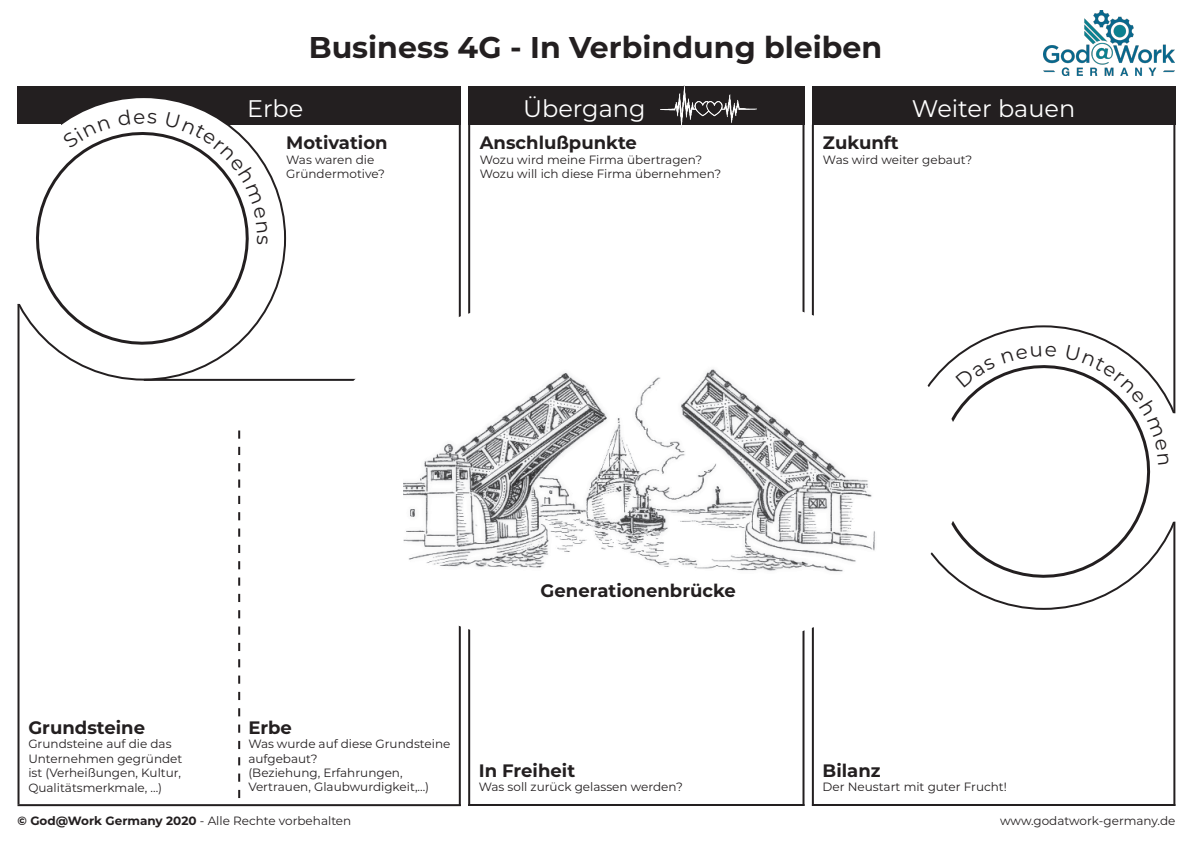
<style>
.page{position:relative;width:1191px;height:842px;background:#fff}
.page>*{position:absolute;margin:0;border:0;box-sizing:border-box;transform-origin:0 0}
.t1{font:700 30px "Montserrat";color:#231f20}
.t2{font:24px "Montserrat";color:#fff}
.t3{font:700 18px "Montserrat";color:#231f20}
.t4{font:12px/14.4px "Montserrat";color:#231f20}
.s1{font-weight:700}
</style>
<div class="page">
<div style="left:18px;top:86px;width:443px;height:39px;background:#231f20"></div>
<div style="left:812px;top:86px;width:363px;height:39px;background:#231f20"></div>
<div style="left:3px;top:97px;width:282px;height:283px;background:#fff;border-radius:50%"></div>
<svg style="left:23px;top:124px;width:239px;height:234px"></svg>
<hr style="left:18px;top:304px;width:2px;height:500px;background:#231f20">
<hr style="left:18px;top:804px;width:443px;height:2px;background:#231f20">
<hr style="left:144px;top:379px;width:317px;height:2px;background:#231f20">
<hr style="left:812px;top:804px;width:363px;height:2px;background:#231f20">
<svg style="left:927px;top:353px;width:235px;height:237px"></svg>
<hr style="left:1173px;top:123px;width:2px;height:290px;background:#231f20">
<hr style="left:1173px;top:522px;width:2px;height:284px;background:#231f20">
<div style="left:468px;top:86px;width:336px;height:39px;background:#231f20"></div>
<hr style="left:468px;top:804px;width:336px;height:2px;background:#231f20">
<svg style="left:238px;top:430px;width:2px;height:368px"></svg>
<hr style="left:802px;top:125px;width:2px;height:681px;background:#231f20">
<hr style="left:812px;top:125px;width:2px;height:681px;background:#231f20">
<hr style="left:459px;top:125px;width:2px;height:681px;background:#231f20">
<hr style="left:468px;top:125px;width:2px;height:681px;background:#231f20">
<div style="left:312px;top:287px;width:652px;height:369px;background:#fff;border-radius:50%"></div>
<img style="left:404px;top:369px;width:471px;height:203px">
<img style="left:660px;top:85px;width:96px;height:43px">
<img style="left:1043px;top:11px;width:132px;height:65px">
<svg style="left:62px;top:118px;width:48px;height:31px"></svg>
<svg style="left:117px;top:124px;width:40px;height:2px"></svg>
<svg style="left:165px;top:112px;width:103px;height:133px"></svg>
<svg style="left:955px;top:358px;width:40px;height:30px"></svg>
<svg style="left:1001px;top:353px;width:55px;height:10px"></svg>
<svg style="left:1065px;top:345px;width:104px;height:119px"></svg>
<p class="t1" style="left:309px;top:26px;width:575px">Business 4G - In Verbindung bleiben</p>
<p class="t2" style="left:523px;top:92px;width:124px">Übergang</p>
<p class="t2" style="left:247px;top:92px;width:58px">Erbe</p>
<p class="t2" style="left:912px;top:92px;width:165px">Weiter bauen</p>
<p class="t3" style="left:286px;top:130px;width:103px">Motivation</p>
<p class="t4" style="left:286px;top:152px;width:100px">Was waren die<br>Gründermotive?</p>
<p class="t3" style="left:480px;top:130px;width:159px">Anschlußpunkte</p>
<p class="t4" style="left:480px;top:152px;width:224px">Wozu wird meine Firma übertragen?</p>
<p class="t4" style="left:480px;top:166px;width:243px">Wozu will ich diese Firma übernehmen?</p>
<p class="t3" style="left:823px;top:130px;width:77px">Zukunft</p>
<p class="t4" style="left:823px;top:152px;width:151px">Was wird weiter gebaut?</p>
<p class="t3" style="left:28px;top:715px;width:118px">Grundsteine</p>
<p class="t4" style="left:28px;top:736px;width:156px">Grundsteine auf die das<br>Unternehmen gegründet ist (Verheißungen, Kultur,<br>Qualitätsmerkmale, ...)</p>
<p class="t3" style="left:540px;top:578px;width:197px">Generationenbrücke</p>
<p class="t3" style="left:248px;top:714px;width:45px">Erbe</p>
<p class="t4" style="left:248px;top:736px;width:203px">Was wurde auf diese Grundsteine aufgebaut?<br>(Beziehung, Erfahrungen,<br>Vertrauen, Glaubwurdigkeit,...)</p>
<p class="t3" style="left:479px;top:757px;width:98px">In Freiheit</p>
<p class="t4" style="left:479px;top:779px;width:205px">Was soll zurück gelassen werden?</p>
<p class="t3" style="left:822px;top:758px;width:59px">Bilanz</p>
<p class="t4" style="left:822px;top:779px;width:186px">Der Neustart mit guter Frucht!</p>
<p class="t4" style="left:18px;top:813px;width:335px"><span class="s1">© God@Work Germany 2020</span> - Alle Rechte vorbehalten</p>
<p class="t4" style="left:1000px;top:813px;width:177px">www.godatwork-germany.de</p>
</div>
